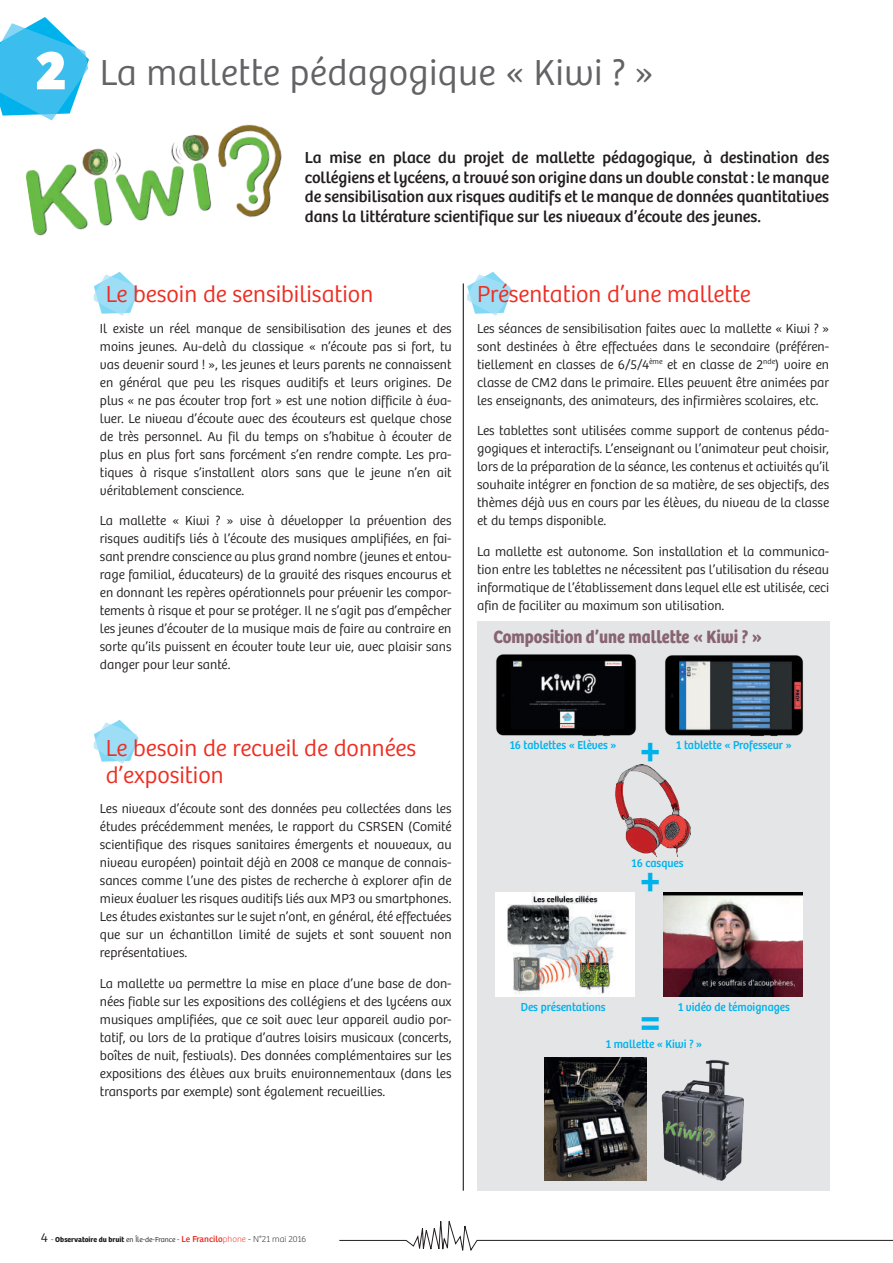
<style>
.page{position:relative;width:893px;height:1263px;background:#fff}
.page>*{position:absolute;margin:0;border:0;box-sizing:border-box;transform-origin:0 0}
.t1{font:44.1px "Bree";color:#00b2eb;scale:.95 1}
.t2{font:300 37.5px "Bree";letter-spacing:.01em;color:#636366}
.t3{font:300 24px/27px "Bree";color:#ee2e22}
.t4{font:700 18.45px "Bree";color:#876470;scale:.9 1}
.t5{font:16.5px/19.8px "Bree";color:#231f20;text-align:justify}
.t6{font:300 13.5px/18px "Bree";color:#231f20;text-align:justify}
.t7{font:12px "Bree";color:#00b2eb;scale:.95 1}
.t8{font:700 7.5px "Bree Text";color:#231f20}
.s1{font-weight:800;font-size:57.45px;color:#fff}
.s2{font-family:"Bree";font-weight:300;font-size:13.5px}
.s3{font-family:"Bree";font-weight:300}
.s4{font-weight:400;font-size:9px;color:#ee2e22}
.s5{font-family:"Bree";font-weight:100;font-size:9px;color:#ee2e22}
.s6{font-family:"Bree";font-weight:100;font-size:9px}
</style>
<div class="page">
<svg style="left:0;top:17px;width:89px;height:99px"></svg>
<svg style="left:94px;top:272px;width:44px;height:44px"></svg>
<svg style="left:467px;top:272px;width:45px;height:44px"></svg>
<svg style="left:94px;top:720px;width:44px;height:44px"></svg>
<img style="left:25px;top:116px;width:257px;height:120px">
<hr style="left:463px;top:283px;width:1px;height:908px;background:#231f20">
<div style="left:477px;top:621px;width:352px;height:570px;background:#e4e5e7"></div>
<img style="left:615px;top:765px;width:75px;height:92px">
<img style="left:496px;top:654px;width:140px;height:82px">
<img style="left:665px;top:655px;width:138px;height:81px">
<img style="left:495px;top:892px;width:140px;height:105px">
<img style="left:663px;top:892px;width:140px;height:105px">
<img style="left:544px;top:1058px;width:103px;height:123px">
<img style="left:661px;top:1060px;width:83px;height:121px">
<img style="left:664px;top:1118px;width:53px;height:30px">
<svg style="left:339px;top:1221px;width:554px;height:30px"></svg>
<h2 class="t2" style="left:36px;top:51px;width:619px"><span class="s1">2</span> La mallette pédagogique « Kiwi ? »</h2>
<p class="t5" style="left:305px;top:148px;width:526px">La mise en place du projet de mallette pédagogique, à destination des collégiens et lycéens, a trouvé son origine dans un double constat : le manque de sensibilisation aux risques auditifs et le manque de données quantitatives dans la littérature scientifique sur les niveaux d’écoute des jeunes.</p>
<h3 class="t3" style="left:106px;top:281px;width:269px">Le besoin de sensibilisation</h3>
<p class="t6" style="left:100px;top:319px;width:353px">Il existe un réel manque de sensibilisation des jeunes et des moins jeunes. Au-delà du classique « n’écoute pas si fort, tu vas devenir sourd ! », les jeunes et leurs parents ne connaissent en général que peu les risques auditifs et leurs origines. De plus « ne pas écouter trop fort » est une notion difficile à éva&shy;luer. Le niveau d’écoute avec des écouteurs est quelque chose de très personnel. Au fil du temps on s’habitue à écouter de plus en plus fort sans forcément s’en rendre compte. Les pra&shy;tiques à risque s’installent alors sans que le jeune n’en ait véritablement conscience.</p>
<p class="t6" style="left:100px;top:512px;width:353px">La mallette « Kiwi ? » vise à développer la prévention des risques auditifs liés à l’écoute des musiques amplifiées, en fai&shy;sant prendre conscience au plus grand nombre (jeunes et entou&shy;rage familial, éducateurs) de la gravité des risques encourus et en donnant les repères opérationnels pour prévenir les compor&shy;tements à risque et pour se protéger. Il ne s’agit pas d’empêcher les jeunes d’écouter de la musique mais de faire au contraire en sorte qu’ils puissent en écouter toute leur vie, avec plaisir sans danger pour leur santé.</p>
<h3 class="t3" style="left:106px;top:734px;width:312px">Le besoin de recueil de données d’exposition</h3>
<p class="t6" style="left:100px;top:800px;width:353px">Les niveaux d’écoute sont des données peu collectées dans les études précédemment menées, le rapport du CSRSEN (Comité scientifique des risques sanitaires émergents et nouveaux, au niveau européen) pointait déjà en 2008 ce manque de connais&shy;sances comme l’une des pistes de recherche à explorer afin de mieux évaluer les risques auditifs liés aux MP3 ou smartphones.<br>Les études existantes sur le sujet n’ont, en général, été effectuées que sur un échantillon limité de sujets et sont souvent non représentatives.</p>
<p class="t6" style="left:100px;top:975px;width:353px">La mallette va permettre la mise en place d’une base de don&shy;nées fiable sur les expositions des collégiens et des lycéens aux musiques amplifiées, que ce soit avec leur appareil audio por&shy;tatif, ou lors de la pratique d’autres loisirs musicaux (concerts, boîtes de nuit, festivals). Des données complémentaires sur les expositions des élèves aux bruits environnementaux (dans les transports par exemple) sont également recueillies.</p>
<h3 class="t3" style="left:477px;top:281px;width:275px">Présentation d’une mallette</h3>
<p class="t6" style="left:477px;top:319px;width:354px">Les séances de sensibilisation faites avec la mallette « Kiwi ? » sont destinées à être effectuées dans le secondaire (préféren&shy;tiellement en classes de 6/5/4<sup>ème</sup> et en classe de 2<sup>nde</sup>) voire en classe de CM2 dans le primaire. Elles peuvent être animées par les enseignants, des animateurs, des infirmières scolaires, etc.</p>
<p class="t6" style="left:477px;top:422px;width:354px">Les tablettes sont utilisées comme support de contenus péda&shy;gogiques et interactifs. L’enseignant ou l’animateur peut choisir, lors de la préparation de la séance, les contenus et activités qu’il souhaite intégrer en fonction de sa matière, de ses objectifs, des thèmes déjà vus en cours par les élèves, du niveau de la classe et du temps disponible.</p>
<p class="t6" style="left:477px;top:543px;width:354px">La mallette est autonome. Son installation et la communica&shy;tion entre les tablettes ne nécessitent pas l’utilisation du réseau informatique de l’établissement dans lequel elle est utilisée, ceci afin de faciliter au maximum son utilisation.</p>
<h3 class="t4" style="left:494px;top:625px;width:300px">Composition d’une mallette « Kiwi ? »</h3>
<p class="t7" style="left:510px;top:738px;width:114px">16 tablettes « Elèves »</p>
<h1 class="t1" style="left:639px;top:725px;width:25px">+</h1>
<p class="t7" style="left:676px;top:738px;width:123px">1 tablette « Professeur »</p>
<p class="t7" style="left:631px;top:855px;width:56px">16 casques</p>
<h1 class="t1" style="left:639px;top:854px;width:25px">+</h1>
<p class="t7" style="left:521px;top:1000px;width:91px">Des présentations</p>
<h1 class="t1" style="left:639px;top:996px;width:25px">=</h1>
<p class="t7" style="left:678px;top:1000px;width:119px">1 vidéo de témoignages</p>
<p class="t7" style="left:606px;top:1036px;width:103px">1 mallette « Kiwi ? »</p>
<p class="t8" style="left:41px;top:1235px;width:267px"><span class="s2">4</span> <span class="s3">-</span> Observatoire du bruit <span class="s3">en Île-de-France -</span> <span class="s4">Le Francilo</span><span class="s5">phone</span> <span class="s6">- N°21 mai 2016</span></p>
</div>
